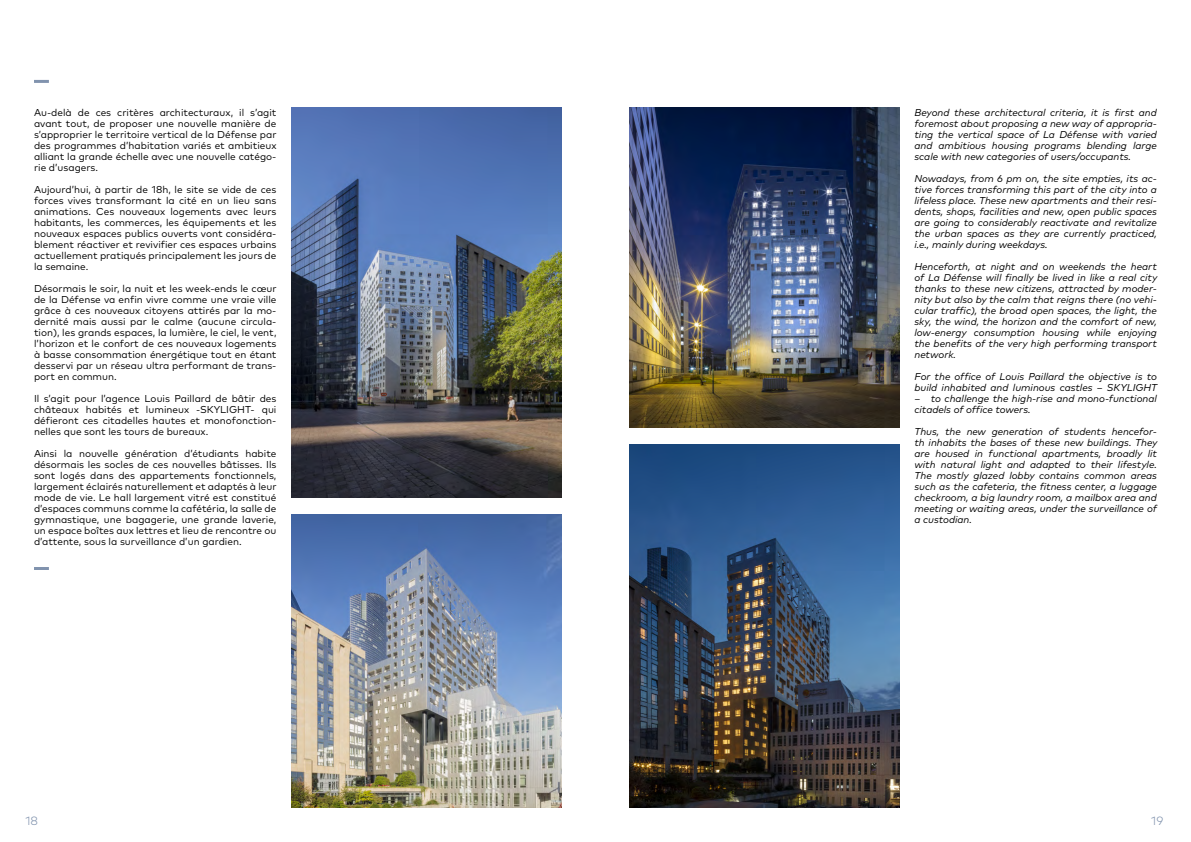
<style>
.page{position:relative;width:1191px;height:842px;background:#fff}
.page>*{position:absolute;margin:0;border:0;box-sizing:border-box;transform-origin:0 0}
.t1{font:300 12px "Mark Pro";color:#8193ae}
.t2{font:10px/11px "Mark Pro";color:#000;text-align:justify}
.t3{font:italic 10px/11px "Mark Pro";color:#000;text-align:justify}
</style>
<div class="page">
<img style="left:629px;top:108px;width:270px;height:319px">
<img style="left:629px;top:444px;width:270px;height:364px">
<img style="left:291px;top:108px;width:270px;height:389px">
<img style="left:291px;top:514px;width:270px;height:294px">
<hr style="left:34px;top:80px;width:15px;height:3px;background:#8193ae">
<hr style="left:34px;top:567px;width:15px;height:3px;background:#8193ae">
<p class="t2" style="left:34px;top:106px;width:244px">Au-delà de ces critères architecturaux, il s’agit avant tout, de proposer une nouvelle manière de s’approprier le territoire vertical de la Défense par des programmes d’habitation variés et ambitieux alliant la grande échelle avec une nouvelle catégo&shy;rie d’usagers.</p>
<p class="t2" style="left:34px;top:183px;width:244px">Aujourd’hui, à partir de 18h, le site se vide de ces forces vives transformant la cité en un lieu sans animations. Ces nouveaux logements avec leurs habitants, les commerces, les équipements et les nouveaux espaces publics ouverts vont considéra&shy;blement réactiver et revivifier ces espaces urbains actuellement pratiqués principalement les jours de la semaine.</p>
<p class="t2" style="left:34px;top:282px;width:244px">Désormais le soir, la nuit et les week-ends le cœur de la Défense va enfin vivre comme une vraie ville grâce à ces nouveaux citoyens attirés par la mo&shy;dernité mais aussi par le calme (aucune circula&shy;tion), les grands espaces, la lumière, le ciel, le vent, l’horizon et le confort de ces nouveaux logements à basse consommation énergétique tout en étant desservi par un réseau ultra performant de trans&shy;port en commun.</p>
<p class="t2" style="left:34px;top:392px;width:244px">Il s’agit pour l’agence Louis Paillard de bâtir des châteaux habités et lumineux -SKYLIGHT- qui défieront ces citadelles hautes et monofonction&shy;nelles que sont les tours de bureaux.</p>
<p class="t2" style="left:34px;top:447px;width:244px">Ainsi la nouvelle génération d’étudiants habite désormais les socles de ces nouvelles bâtisses. Ils sont logés dans des appartements fonctionnels, largement éclairés naturellement et adaptés à leur mode de vie. Le hall largement vitré est constitué d’espaces communs comme la cafétéria, la salle de gymnastique, une bagagerie, une grande laverie, un espace boîtes aux lettres et lieu de rencontre ou d’attente, sous la surveillance d’un gardien.</p>
<p class="t3" style="left:914px;top:106px;width:244px">Beyond these architectural criteria, it is first and foremost about proposing a new way of appropria&shy;ting the vertical space of La Défense with varied and ambitious housing programs blending large scale with new categories of users/occupants.</p>
<p class="t3" style="left:914px;top:172px;width:244px">Nowadays, from 6 pm on, the site empties, its ac&shy;tive forces transforming this part of the city into a lifeless place. These new apartments and their resi&shy;dents, shops, facilities and new, open public spaces are going to considerably reactivate and revitalize the urban spaces as they are currently practiced, i.e., mainly during weekdays.</p>
<p class="t3" style="left:914px;top:260px;width:244px">Henceforth, at night and on weekends the heart of La Défense will finally be lived in like a real city thanks to these new citizens, attracted by moder&shy;nity but also by the calm that reigns there (no vehi&shy;cular traffic), the broad open spaces, the light, the sky, the wind, the horizon and the comfort of new, low-energy consumption housing while enjoying the benefits of the very high performing transport network.</p>
<p class="t3" style="left:914px;top:370px;width:244px">For the office of Louis Paillard the objective is to build inhabited and luminous castles – SKYLIGHT</p>
<p class="t3" style="left:914px;top:392px;width:244px">– to challenge the high-rise and mono-functional citadels of office towers.</p>
<p class="t3" style="left:914px;top:425px;width:244px">Thus, the new generation of students hencefor&shy;th inhabits the bases of these new buildings. They are housed in functional apartments, broadly lit with natural light and adapted to their lifestyle.<br>The mostly glazed lobby contains common areas such as the cafeteria, the fitness center, a luggage checkroom, a big laundry room, a mailbox area and meeting or waiting areas, under the surveillance of a custodian.</p>
<p class="t1" style="left:26px;top:811px;width:14px">18</p>
<p class="t1" style="left:1151px;top:811px;width:14px">19</p>
</div>
